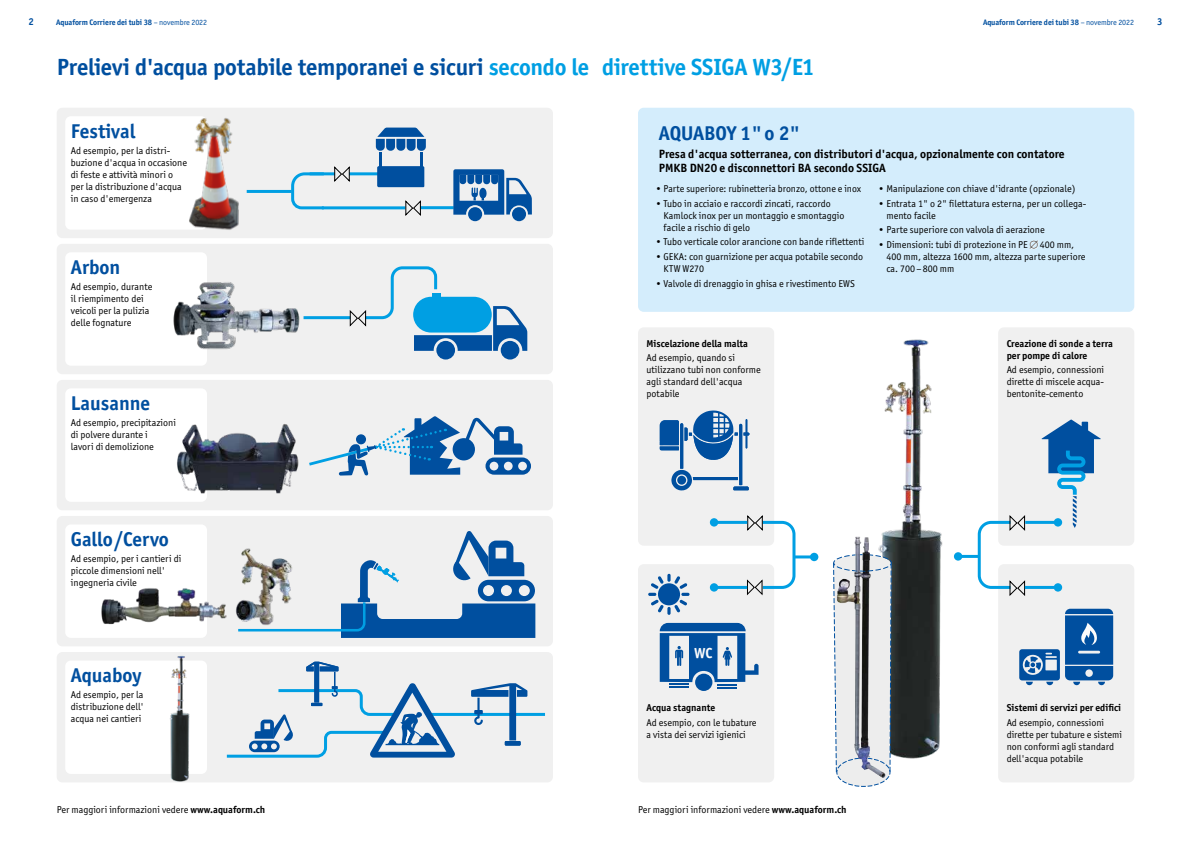
<style>
.page{position:relative;width:1191px;height:842px;background:#fff}
.page>*{position:absolute;margin:0;border:0;box-sizing:border-box;transform-origin:0 0}
.t1{font:700 23.5px "Officina San ITC";letter-spacing:-.01em;color:#004f9f}
.t2{font:700 20px "Officina San ITC";color:#004f9f}
.t3{font:700 14.6px "Officina San ITC";color:#fcfcfc}
.t4{font:700 12px/14.4px "Officina San ITC";color:#000}
.t5{font:10px/12px "Officina San ITC";color:#000}
.t6{font:700 10px/12px "Officina San ITC";color:#000}
.t7{font:700 10px "Officina San ITC";color:#004f9f}
.t8{font:700 8px "Officina San ITC";letter-spacing:-.01em;color:#004f9f}
.s1{font-weight:400}
.s2{color:#009fe3}
.s3{font-family:"Universal Std Newswith Comm Pi";color:#fff}
.s4{font-weight:700}
</style>
<div class="page">
<img style="left:881px;top:339px;width:62px;height:420px">
<img style="left:878px;top:536px;width:8px;height:18px">
<img style="left:854px;top:536px;width:16px;height:18px">
<svg style="left:833px;top:554px;width:59px;height:233px;background:#c1c4c8"></svg>
<div style="left:57px;top:652px;width:496px;height:130px;background:#f0f0f0;border-radius:6px"></div>
<div style="left:57px;top:516px;width:496px;height:130px;background:#f0f0f0;border-radius:6px"></div>
<div style="left:57px;top:380px;width:496px;height:130px;background:#f0f0f0;border-radius:6px"></div>
<div style="left:57px;top:108px;width:496px;height:130px;background:#f0f0f0;border-radius:6px"></div>
<div style="left:57px;top:244px;width:496px;height:130px;background:#f0f0f0;border-radius:6px"></div>
<hr style="left:303px;top:316px;width:47px;height:3px;background:#009fe3">
<div style="left:638px;top:327px;width:136px;height:219px;background:#f0f0f0;border-radius:6px"></div>
<div style="left:998px;top:564px;width:136px;height:218px;background:#f0f0f0;border-radius:6px"></div>
<div style="left:998px;top:327px;width:136px;height:219px;background:#f0f0f0;border-radius:6px"></div>
<div style="left:638px;top:564px;width:136px;height:218px;background:#f0f0f0;border-radius:6px"></div>
<hr style="left:310px;top:172px;width:25px;height:3px;background:#009fe3">
<hr style="left:349px;top:172px;width:30px;height:3px;background:#009fe3">
<hr style="left:322px;top:206px;width:83px;height:3px;background:#009fe3">
<hr style="left:420px;top:206px;width:34px;height:3px;background:#009fe3">
<svg style="left:376px;top:128px;width:50px;height:59px"></svg>
<hr style="left:420px;top:152px;width:3px;height:14px;background:#004f9f">
<svg style="left:453px;top:169px;width:79px;height:46px"></svg>
<div style="left:468px;top:207px;width:14px;height:14px;background:#004f9f;border-radius:50%"></div>
<div style="left:512px;top:207px;width:14px;height:14px;background:#004f9f;border-radius:50%"></div>
<div style="left:65px;top:252px;width:142px;height:114px;background:#fff;border-radius:6px"></div>
<div style="left:65px;top:388px;width:142px;height:114px;background:#fff;border-radius:6px"></div>
<div style="left:65px;top:524px;width:142px;height:114px;background:#fff;border-radius:6px"></div>
<hr style="left:247px;top:190px;width:45px;height:3px;background:#009fe3">
<svg style="left:290px;top:172px;width:37px;height:38px"></svg>
<div style="left:65px;top:660px;width:142px;height:114px;background:#fff;border-radius:6px"></div>
<div style="left:65px;top:116px;width:142px;height:114px;background:#fff;border-radius:6px"></div>
<div style="left:638px;top:108px;width:496px;height:204px;background:#d4edfc;border-radius:6px"></div>
<svg style="left:1019px;top:609px;width:94px;height:76px"></svg>
<img style="left:170px;top:656px;width:19px;height:126px">
<img style="left:101px;top:588px;width:126px;height:37px">
<img style="left:173px;top:282px;width:131px;height:68px">
<img style="left:189px;top:116px;width:50px;height:114px">
<svg style="left:334px;top:166px;width:16px;height:16px"></svg>
<svg style="left:405px;top:200px;width:16px;height:16px"></svg>
<div style="left:436px;top:341px;width:19px;height:18px;background:#004f9f;border-radius:50%"></div>
<div style="left:501px;top:341px;width:18px;height:18px;background:#004f9f;border-radius:50%"></div>
<svg style="left:349px;top:266px;width:178px;height:85px"></svg>
<div style="left:431px;top:293px;width:9px;height:7px;background:#009fe3"></div>
<svg style="left:309px;top:416px;width:222px;height:60px"></svg>
<img style="left:177px;top:424px;width:122px;height:78px">
<svg style="left:695px;top:674px;width:17px;height:17px"></svg>
<svg style="left:660px;top:623px;width:98px;height:65px"></svg>
<div style="left:692px;top:647px;width:22px;height:15px;background:#004f9f"></div>
<svg style="left:1041px;top:419px;width:59px;height:109px"></svg>
<hr style="left:794px;top:555px;width:20px;height:3px;background:#009fe3">
<div style="left:810px;top:553px;width:8px;height:8px;background:#009fe3;border-radius:50%"></div>
<svg style="left:746px;top:515px;width:51px;height:81px"></svg>
<hr style="left:714px;top:521px;width:33px;height:3px;background:#009fe3">
<div style="left:710px;top:518px;width:8px;height:9px;background:#009fe3;border-radius:50%"></div>
<hr style="left:714px;top:586px;width:33px;height:3px;background:#009fe3">
<div style="left:710px;top:583px;width:8px;height:9px;background:#009fe3;border-radius:50%"></div>
<hr style="left:958px;top:555px;width:21px;height:3px;background:#009fe3">
<div style="left:954px;top:552px;width:8px;height:9px;background:#009fe3;border-radius:50%"></div>
<svg style="left:976px;top:515px;width:49px;height:81px"></svg>
<hr style="left:1024px;top:586px;width:34px;height:3px;background:#009fe3">
<svg style="left:1053px;top:583px;width:9px;height:9px"></svg>
<hr style="left:1025px;top:521px;width:33px;height:3px;background:#009fe3">
<svg style="left:1053px;top:518px;width:9px;height:9px"></svg>
<svg style="left:659px;top:410px;width:90px;height:81px"></svg>
<svg style="left:648px;top:574px;width:41px;height:41px"></svg>
<svg style="left:236px;top:531px;width:299px;height:107px"></svg>
<svg style="left:226px;top:662px;width:319px;height:96px"></svg>
<p class="t7" style="left:28px;top:16px;width:7px">2</p>
<p class="t8" style="left:56px;top:18px;width:153px">Aquaform Corriere dei tubi 38 <span class="s1">– novembre 2022</span></p>
<p class="t8" style="left:983px;top:18px;width:153px">Aquaform Corriere dei tubi 38 <span class="s1">– novembre 2022</span></p>
<p class="t7" style="left:1157px;top:16px;width:7px">3</p>
<h1 class="t1" style="left:57px;top:53px;width:759px">Prelievi d'acqua potabile temporanei e sicuri <span class="s2">secondo le direttive SSIGA W3/E1</span></h1>
<h2 class="t2" style="left:71px;top:118px;width:66px">Festival</h2>
<p class="t5" style="left:71px;top:144px;width:118px">Ad esempio, per la distri&shy;buzione d'acqua in occasione di feste e attività minori o per la distribuzione d'acqua in caso d'emergenza</p>
<h2 class="t2" style="left:71px;top:254px;width:51px">Arbon</h2>
<p class="t5" style="left:71px;top:280px;width:83px">Ad esempio, durante il riempimento dei veicoli per la pulizia delle fognature</p>
<h2 class="t2" style="left:71px;top:390px;width:81px">Lausanne</h2>
<p class="t5" style="left:71px;top:417px;width:107px">Ad esempio, precipitazioni di polvere durante i<br>lavori di demolizione</p>
<h2 class="t2" style="left:71px;top:527px;width:99px">Gallo/Cervo</h2>
<p class="t5" style="left:71px;top:553px;width:112px">Ad esempio, per i cantieri di piccole dimensioni nell' ingegneria civile</p>
<h2 class="t2" style="left:71px;top:663px;width:72px">Aquaboy</h2>
<p class="t5" style="left:71px;top:689px;width:75px;text-align:justify">Ad esempio, per la distribuzione dell' acqua nei cantieri</p>
<h2 class="t2" style="left:659px;top:121px;width:143px">AQUABOY 1"o 2"</h2>
<p class="t4" style="left:659px;top:146px;width:407px">Presa d'acqua sotterranea, con distributori d'acqua, opzionalmente con contatore<br>PMKB DN20 e disconnettori BA secondo SSIGA</p>
<p class="t5" style="left:655px;top:182px;width:208px">• Parte superiore: rubinetteria bronzo, ottone e inox</p>
<p class="t5" style="left:663px;top:197px;width:182px;text-indent:-8px">• Tubo in acciaio e raccordi zincati, raccordo<br>Kamlock inox per un montaggio e smontaggio facile a rischio di gelo</p>
<p class="t5" style="left:655px;top:236px;width:211px">• Tubo verticale color arancione con bande riflettenti</p>
<p class="t5" style="left:663px;top:251px;width:201px;text-indent:-8px">• GEKA: con guarnizione per acqua potabile secondo<br>KTW W270</p>
<p class="t5" style="left:655px;top:278px;width:201px">• Valvole di drenaggio in ghisa e rivestimento EWS</p>
<p class="t5" style="left:878px;top:182px;width:199px">• Manipulazione con chiave d'idrante (opzionale)</p>
<p class="t5" style="left:886px;top:197px;width:201px;text-indent:-8px">• Entrata 1" o 2" filettatura esterna, per un collega&shy;mento facile</p>
<p class="t5" style="left:878px;top:224px;width:168px">• Parte superiore con valvola di aerazione</p>
<p class="t5" style="left:886px;top:239px;width:201px;text-indent:-9px">• Dimensioni: tubi di protezione in PE <span class="s3">⌀</span> 400 mm,<br>400 mm, altezza 1600 mm, altezza parte superiore ca. 700 –800 mm</p>
<p class="t6" style="left:646px;top:337px;width:103px">Miscelazione della malta</p>
<p class="t5" style="left:646px;top:352px;width:116px">Ad esempio, quando si utilizzano tubi non conforme agli standard dell'acqua potabile</p>
<h3 class="t3" style="left:694px;top:644px;width:20px">WC</h3>
<p class="t6" style="left:646px;top:701px;width:70px">Acqua stagnante</p>
<p class="t5" style="left:646px;top:716px;width:112px">Ad esempio, con le tubature a vista dei servizi igienici</p>
<p class="t6" style="left:1006px;top:337px;width:108px">Creazione di sonde a terra per pompe di calore</p>
<p class="t5" style="left:1006px;top:364px;width:99px;text-align:justify">Ad esempio, connessioni dirette di miscele acqua&shy;bentonite-cemento</p>
<p class="t6" style="left:1006px;top:701px;width:116px">Sistemi di servizi per edifici</p>
<p class="t5" style="left:1006px;top:716px;width:117px">Ad esempio, connessioni dirette per tubature e sistemi non conformi agli standard dell'acqua potabile</p>
<p class="t5" style="left:57px;top:803px;width:210px">Per maggiori informazioni vedere <span class="s4">www.aquaform.ch</span></p>
<p class="t5" style="left:638px;top:803px;width:210px">Per maggiori informazioni vedere <span class="s4">www.aquaform.ch</span></p>
</div>
